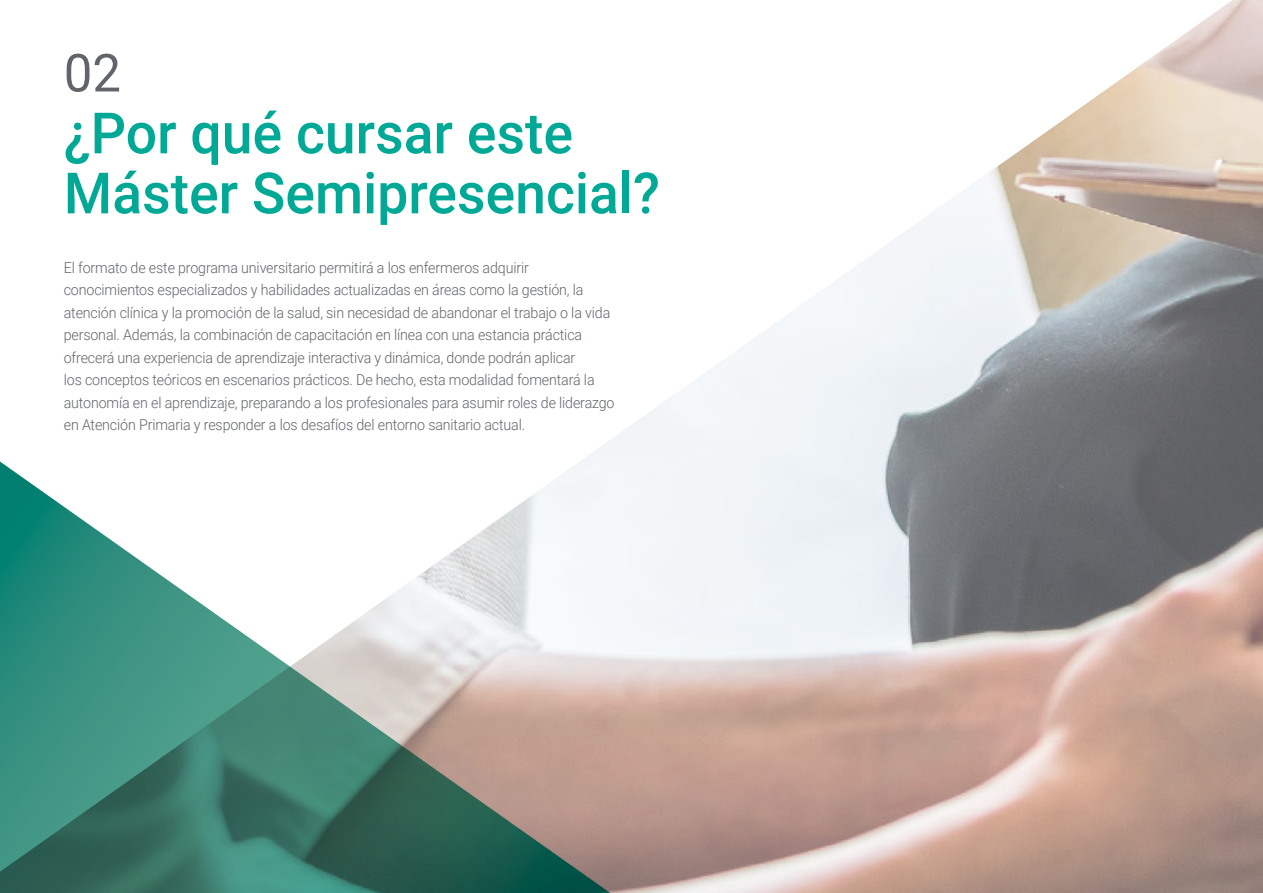
<style>
.page{position:relative;width:1263px;height:893px;background:#fff}
.page>*{position:absolute;margin:0;border:0;box-sizing:border-box;transform-origin:0 0}
.t1{font:500 57px/60px "Roboto";color:#00a996}
.t2{font:52.5px "Roboto";color:#61646a}
.t3{font:300 15px/22.5px "Roboto";letter-spacing:-.01em;color:#61646a;scale:.95 1}
</style>
<div class="page">
<img style="left:603px;top:0;width:660px;height:893px">
<svg style="left:0;top:446px;width:640px;height:447px"></svg>
<h2 class="t2" style="left:64px;top:36px;width:59px">02</h2>
<h1 class="t1" style="left:64px;top:101px;width:597px">¿Por qué cursar este<br>Máster Semipresencial?</h1>
<p class="t3" style="left:64px;top:255px;width:581px">El formato de este programa universitario permitirá a los enfermeros adquirir conocimientos especializados y habilidades actualizadas en áreas como la gestión, la atención clínica y la promoción de la salud, sin necesidad de abandonar el trabajo o la vida personal. Además, la combinación de capacitación en línea con una estancia práctica ofrecerá una experiencia de aprendizaje interactiva y dinámica, donde podrán aplicar<br>los conceptos teóricos en escenarios prácticos. De hecho, esta modalidad fomentará la autonomía en el aprendizaje, preparando a los profesionales para asumir roles de liderazgo en Atención Primaria y responder a los desafíos del entorno sanitario actual.</p>
</div>
